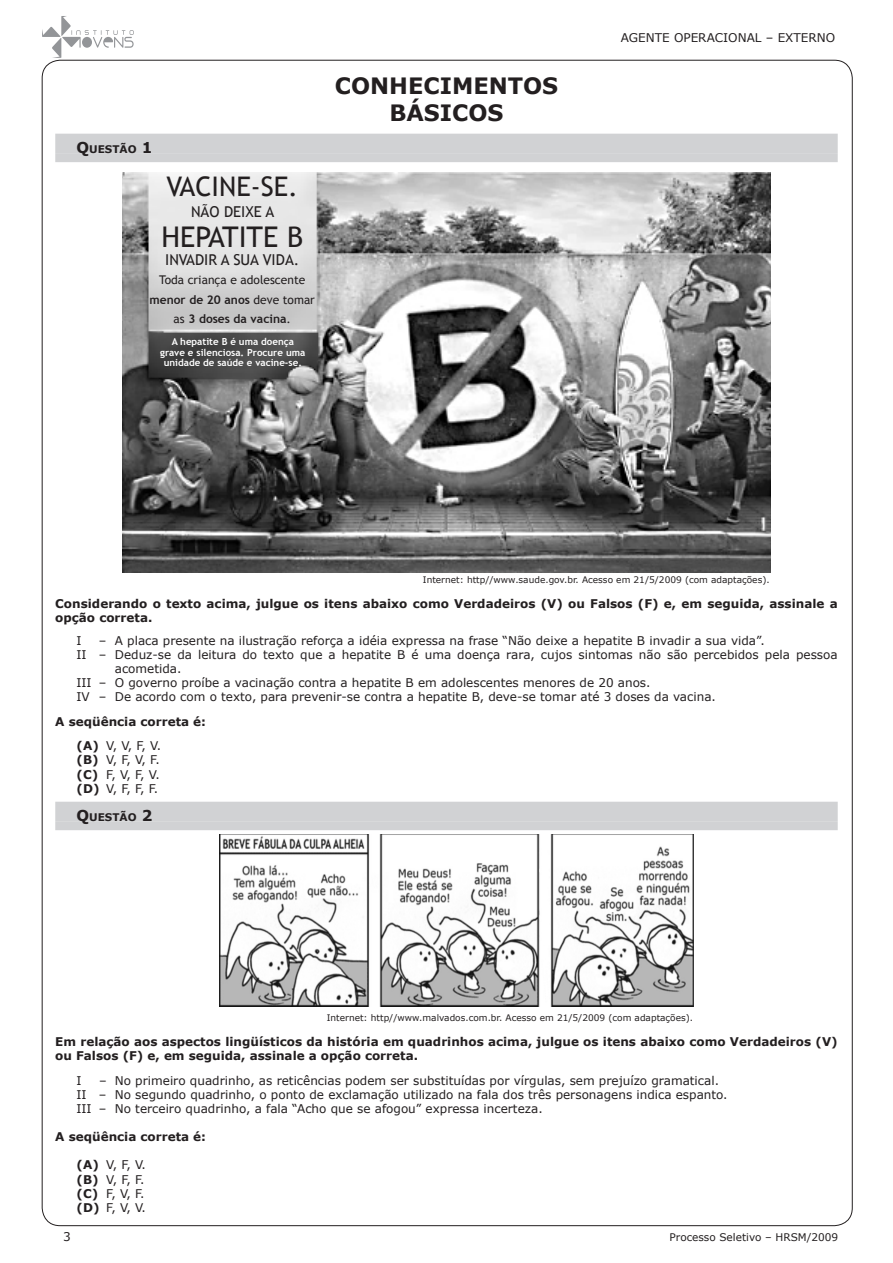
<style>
.page{position:relative;width:893px;height:1263px;background:#fff}
.page>*{position:absolute;margin:0;border:0;box-sizing:border-box;transform-origin:0 0}
.t1{font:28.5px "Trebuchet MS";color:#231f20}
.t2{font:27px "Trebuchet MS";color:#231f20}
.Conhecimento{font:700 22.5px "Verdana";color:#231f20}
.t3{font:15px "Trebuchet MS";color:#231f20}
.Itens{font:12px/14.1px "Verdana";color:#231f20}
.Enunciado{font:700 12px/14.1px "Verdana";color:#231f20}
.Alternativas{font:12px "Verdana";color:#231f20}
.t4{font:12px/19.5px "Trebuchet MS";color:#231f20;text-align:center}
.t5{font:10.5px "Verdana";color:#231f20}
.Questoes{font:700 10.5px "Verdana";color:#231f20}
.t6{font:700 9.75px/10.5px "Trebuchet MS";color:#fff;text-align:center}
.Fonte_Texto{font:9px "Verdana";color:#231f20}
.s1{font-size:15px}
.s2{font-weight:700}
</style>
<div class="page">
<svg style="left:42px;top:16px;width:92px;height:42px"></svg>
<div style="left:55px;top:134px;width:783px;height:19px;background:#d1d2d4"></div>
<div style="left:55px;top:153px;width:783px;height:9px;background:#d1d2d4"></div>
<div style="left:55px;top:802px;width:783px;height:19px;background:#d1d2d4"></div>
<div style="left:55px;top:821px;width:783px;height:9px;background:#d1d2d4"></div>
<img style="left:123px;top:172px;width:647px;height:400px">
<img style="left:220px;top:834px;width:474px;height:172px">
<p class="Questoes" style="left:77px;top:143px;width:77px"><span class="s1">Q</span>UESTÃO <span class="s1">1</span></p>
<p class="t2" style="left:166px;top:170px;width:133px">VACINE-SE.</p>
<p class="t3" style="left:191px;top:202px;width:85px">NÃO DEIXE A</p>
<p class="t1" style="left:161px;top:220px;width:143px">HEPATITE B</p>
<p class="t3" style="left:165px;top:250px;width:136px">INVADIR A SUA VIDA.</p>
<p class="t4" style="left:150px;top:270px;width:167px">Toda criança e adolescente <span class="s2">menor de 20 anos</span> deve tomar as <span class="s2">3 doses da vacina</span>.</p>
<p class="t6" style="left:160px;top:336px;width:147px">A hepatite B é uma doença grave e silenciosa. Procure uma unidade de saúde e vacine-se.</p>
<p class="Conhecimento" style="left:335px;top:71px;width:91px">Conhecimento</p>
<p class="Conhecimento" style="left:542px;top:71px;width:17px">s</p>
<p class="Conhecimento" style="left:389px;top:98px;width:114px">BÁSICOS</p>
<p class="Itens" style="left:621px;top:30px;width:216px">AGENTE OPERACIONAL – EXTERNO</p>
<p class="Fonte_Texto" style="left:423px;top:574px;width:348px">Internet: http//www.saude.gov.br. Acesso em 21/5/2009 (com adaptações).</p>
<p class="Enunciado" style="left:55px;top:596px;width:784px">Considerando o texto acima, julgue os itens abaixo como Verdadeiros (V) ou Falsos (F) e, em seguida, assinale a opção correta.</p>
<p class="Itens" style="left:77px;top:633px;width:7px">I</p>
<p class="Itens" style="left:99px;top:633px;width:668px">– A placa presente na ilustração reforça a idéia expressa na frase “Não deixe a hepatite B invadir a sua vida”.</p>
<p class="Itens" style="left:115px;top:647px;width:724px;text-indent:-38px">II – Deduz-se da leitura do texto que a hepatite B é uma doença rara, cujos sintomas não são percebidos pela pessoa acometida.</p>
<p class="Itens" style="left:77px;top:675px;width:576px">III – O governo proíbe a vacinação contra a hepatite B em adolescentes menores de 20 anos.</p>
<p class="Itens" style="left:77px;top:689px;width:641px">IV – De acordo com o texto, para prevenir-se contra a hepatite B, deve-se tomar até 3 doses da vacina.</p>
<p class="Enunciado" style="left:55px;top:714px;width:152px">A seqüência correta é:</p>
<p class="Alternativas" style="left:77px;top:738px;width:86px"><span class="s2">(A)</span> V, V, F, V.</p>
<p class="Alternativas" style="left:77px;top:752px;width:85px"><span class="s2">(B)</span> V, F, V, F.</p>
<p class="Alternativas" style="left:77px;top:766px;width:85px"><span class="s2">(C)</span> F, V, F, V.</p>
<p class="Alternativas" style="left:77px;top:781px;width:83px"><span class="s2">(D)</span> V, F, F, F.</p>
<p class="Questoes" style="left:77px;top:811px;width:77px"><span class="s1">Q</span>UESTÃO <span class="s1">2</span></p>
<p class="Fonte_Texto" style="left:327px;top:1012px;width:368px">Internet: http//www.malvados.com.br. Acesso em 21/5/2009 (com adaptações).</p>
<p class="Enunciado" style="left:55px;top:1034px;width:784px">Em relação aos aspectos lingüísticos da história em quadrinhos acima, julgue os itens abaixo como Verdadeiros (V) ou Falsos (F) e, em seguida, assinale a opção correta.</p>
<p class="Itens" style="left:77px;top:1073px;width:7px">I</p>
<p class="Itens" style="left:99px;top:1073px;width:621px">– No primeiro quadrinho, as reticências podem ser substituídas por vírgulas, sem prejuízo gramatical.</p>
<p class="Itens" style="left:77px;top:1087px;width:653px">II – No segundo quadrinho, o ponto de exclamação utilizado na fala dos três personagens indica espanto.</p>
<p class="Itens" style="left:77px;top:1101px;width:468px">III – No terceiro quadrinho, a fala “Acho que se afogou” expressa incerteza.</p>
<p class="Enunciado" style="left:55px;top:1129px;width:152px">A seqüência correta é:</p>
<p class="Alternativas" style="left:77px;top:1157px;width:71px"><span class="s2">(A)</span> V, F, V.</p>
<p class="Alternativas" style="left:77px;top:1171px;width:70px"><span class="s2">(B)</span> V, F, F.</p>
<p class="Alternativas" style="left:77px;top:1185px;width:70px"><span class="s2">(C)</span> F, V, F.</p>
<p class="Alternativas" style="left:77px;top:1200px;width:71px"><span class="s2">(D)</span> F, V, V.</p>
<p class="Itens" style="left:63px;top:1229px;width:9px">3</p>
<p class="t5" style="left:669px;top:1230px;width:170px">Processo Seletivo – HRSM/2009</p>
</div>
